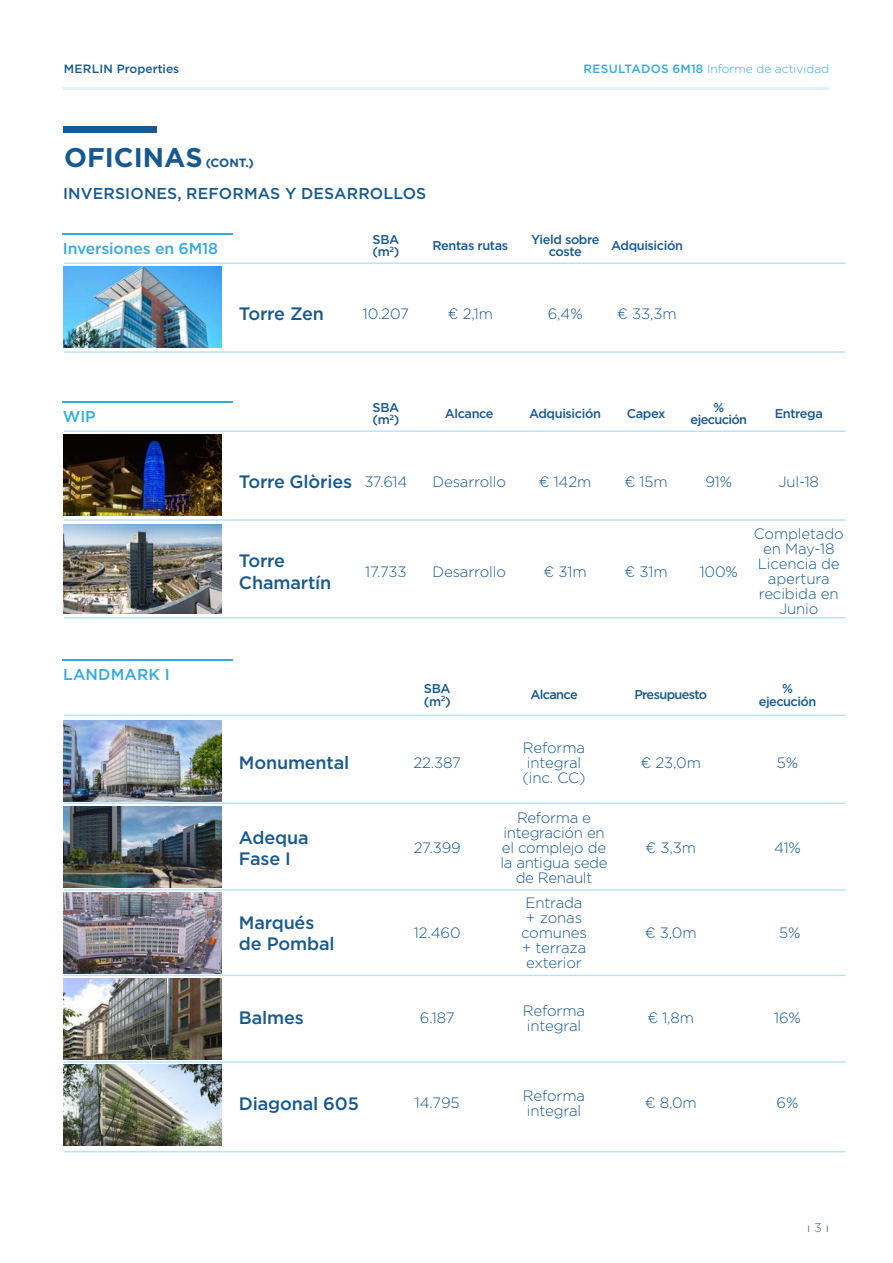
<style>
.page{position:relative;width:893px;height:1263px;background:#fff}
.page>*{position:absolute;margin:0;border:0;box-sizing:border-box;transform-origin:0 0}
.t1{font:700 27px "Gotham Pro";color:#185990}
.t2{font:500 18px/21.6px "Gotham Pro";letter-spacing:-.01em;color:#185990}
.t3{font:500 15.75px "Gotham Pro";letter-spacing:.01em;color:#185990}
.t4{font:500 15.75px "Gotham Pro";letter-spacing:-.01em;color:#36a9e1}
.t5{font:500 15.75px "Gotham Pro";letter-spacing:.01em;color:#36a9e1}
.t6{font:300 15px/15px "Gotham Pro";letter-spacing:-.01em;color:#185990}
.t7{font:500 12.75px/12.3px "Gotham Pro";letter-spacing:-.03em;color:#185990}
.t8{font:500 12.75px/12.3px "Gotham Pro";letter-spacing:-.05em;color:#185990;text-align:center}
.t9{font:300 12.75px "Gotham Pro";color:#185990}
.t10{font:300 12px "Gotham Pro";color:#36a9e1}
.t11{font:500 12px "Gotham Pro";color:#185990}
.t12{font:700 12px "Gotham Pro";color:#185990}
.s1{font-weight:500}
.s2{font-weight:300;font-size:15px}
.s3{color:#626575}
</style>
<div class="page">
<hr style="left:64px;top:87px;width:765px;height:2px;background:#def1fd">
<div style="left:64px;top:127px;width:93px;height:6px;background:#185990"></div>
<hr style="left:64px;top:1151px;width:782px;height:1px;background:#bae3fa">
<hr style="left:63px;top:660px;width:170px;height:1px;background:#36a9e1">
<hr style="left:64px;top:802px;width:782px;height:2px;background:#bae3fa">
<hr style="left:64px;top:889px;width:782px;height:2px;background:#bae3fa">
<hr style="left:64px;top:975px;width:782px;height:1px;background:#bae3fa">
<hr style="left:64px;top:1061px;width:782px;height:2px;background:#bae3fa">
<hr style="left:64px;top:715px;width:782px;height:1px;background:#bae3fa">
<hr style="left:63px;top:401px;width:170px;height:1px;background:#36a9e1">
<img style="left:64px;top:435px;width:157px;height:80px">
<img style="left:64px;top:525px;width:157px;height:89px">
<hr style="left:64px;top:519px;width:782px;height:2px;background:#bae3fa">
<hr style="left:64px;top:617px;width:782px;height:1px;background:#bae3fa">
<hr style="left:64px;top:430px;width:782px;height:2px;background:#bae3fa">
<hr style="left:63px;top:233px;width:170px;height:1px;background:#36a9e1">
<img style="left:64px;top:267px;width:157px;height:80px">
<hr style="left:64px;top:351px;width:782px;height:2px;background:#bae3fa">
<hr style="left:64px;top:262px;width:782px;height:2px;background:#bae3fa">
<img style="left:64px;top:720px;width:157px;height:81px">
<img style="left:64px;top:806px;width:157px;height:81px">
<img style="left:64px;top:893px;width:157px;height:80px">
<img style="left:64px;top:1065px;width:157px;height:80px">
<img style="left:64px;top:978px;width:157px;height:81px">
<p class="t11" style="left:64px;top:61px;width:117px">MERLIN Properties</p>
<p class="t10" style="left:584px;top:62px;width:247px"><span class="s1">RESULTADOS 6M18</span> Informe de actividad</p>
<h1 class="t1" style="left:64px;top:142px;width:140px">OFICINAS</h1>
<p class="t12" style="left:206px;top:156px;width:50px">(CONT.)</p>
<p class="t3" style="left:63px;top:184px;width:365px">INVERSIONES, REFORMAS Y DESARROLLOS</p>
<p class="t4" style="left:63px;top:239px;width:157px">Inversiones en 6M18</p>
<p class="t7" style="left:372px;top:233px;width:28px">SBA (m<sup>2</sup>)</p>
<p class="t7" style="left:433px;top:239px;width:77px">Rentas rutas</p>
<p class="t7" style="left:531px;top:233px;width:70px;text-align:center">Yield sobre coste</p>
<p class="t7" style="left:611px;top:239px;width:73px">Adquisición</p>
<p class="t2" style="left:239px;top:302px;width:87px">Torre Zen</p>
<p class="t6" style="left:363px;top:306px;width:47px">10.207</p>
<p class="t6" style="left:448px;top:306px;width:47px">€ 2,1m</p>
<p class="t6" style="left:548px;top:306px;width:36px">6,4%</p>
<p class="t6" style="left:617px;top:306px;width:61px">€ 33,3m</p>
<p class="t4" style="left:63px;top:407px;width:34px">WIP</p>
<p class="t7" style="left:372px;top:401px;width:28px">SBA (m<sup>2</sup>)</p>
<p class="t7" style="left:445px;top:407px;width:50px">Alcance</p>
<p class="t7" style="left:529px;top:407px;width:73px">Adquisición</p>
<p class="t7" style="left:627px;top:407px;width:40px">Capex</p>
<p class="t8" style="left:691px;top:401px;width:58px">% ejecución</p>
<p class="t7" style="left:775px;top:407px;width:50px">Entrega</p>
<p class="t2" style="left:239px;top:470px;width:170px">Torre Glòries <span class="s2">37.614</span></p>
<p class="t6" style="left:432px;top:474px;width:75px">Desarrollo</p>
<p class="t6" style="left:539px;top:474px;width:54px">€ 142m</p>
<p class="t6" style="left:625px;top:474px;width:45px">€ 15m</p>
<p class="t6" style="left:705px;top:474px;width:28px">91%</p>
<p class="t6" style="left:778px;top:474px;width:42px">Jul-18</p>
<p class="t5" style="left:63px;top:666px;width:108px">LANDMARK I</p>
<p class="t2" style="left:239px;top:549px;width:94px">Torre<br>Chamartín</p>
<p class="t6" style="left:365px;top:564px;width:43px">17.733</p>
<p class="t6" style="left:432px;top:564px;width:75px">Desarrollo</p>
<p class="t6" style="left:543px;top:564px;width:45px">€ 31m</p>
<p class="t6" style="left:624px;top:564px;width:45px">€ 31m</p>
<p class="t6" style="left:700px;top:564px;width:40px">100%</p>
<p class="t6" style="left:754px;top:527px;width:91px;text-align:center">Completado en May-18<br>Licencia de apertura recibida en<br>Junio</p>
<p class="t7" style="left:424px;top:682px;width:28px">SBA (m<sup>2</sup>)</p>
<p class="t8" style="left:530px;top:688px;width:49px">Alcance</p>
<p class="t8" style="left:634px;top:688px;width:74px">Presupuesto</p>
<p class="t7" style="left:759px;top:682px;width:59px;text-align:center">% ejecución</p>
<p class="t2" style="left:239px;top:752px;width:112px">Monumental</p>
<p class="t6" style="left:413px;top:755px;width:49px">22.387</p>
<p class="t2" style="left:239px;top:826px;width:71px">Adequa<br>Fase I</p>
<p class="t2" style="left:239px;top:911px;width:97px">Marqués de Pombal</p>
<p class="t6" style="left:414px;top:841px;width:49px">27.399</p>
<p class="t6" style="left:414px;top:926px;width:48px">12.460</p>
<p class="t6" style="left:523px;top:740px;width:64px">Reforma integral (inc. CC)</p>
<p class="t6" style="left:500px;top:811px;width:109px;text-align:center">Reforma e integración en el complejo de la antigua sede de Renault</p>
<p class="t6" style="left:521px;top:896px;width:67px;text-align:center">Entrada + zonas comunes + terraza exterior</p>
<p class="t6" style="left:641px;top:755px;width:62px">€ 23,0m</p>
<p class="t6" style="left:777px;top:755px;width:23px">5%</p>
<p class="t6" style="left:645px;top:841px;width:52px">€ 3,3m</p>
<p class="t6" style="left:774px;top:841px;width:28px">41%</p>
<p class="t6" style="left:645px;top:926px;width:53px">€ 3,0m</p>
<p class="t6" style="left:779px;top:926px;width:23px">5%</p>
<p class="t2" style="left:239px;top:1007px;width:66px">Balmes</p>
<p class="t6" style="left:420px;top:1011px;width:36px">6.187</p>
<p class="t6" style="left:523px;top:1003px;width:64px">Reforma integral</p>
<p class="t6" style="left:647px;top:1011px;width:48px">€ 1,8m</p>
<p class="t6" style="left:774px;top:1011px;width:28px">16%</p>
<p class="t2" style="left:239px;top:1092px;width:122px">Diagonal 605</p>
<p class="t6" style="left:415px;top:1096px;width:46px">14.795</p>
<p class="t6" style="left:523px;top:1088px;width:64px">Reforma integral</p>
<p class="t6" style="left:645px;top:1096px;width:54px">€ 8,0m</p>
<p class="t6" style="left:777px;top:1096px;width:23px">6%</p>
<p class="t9" style="left:807px;top:1220px;width:23px">ı <span class="s3">3</span> ı</p>
</div>
